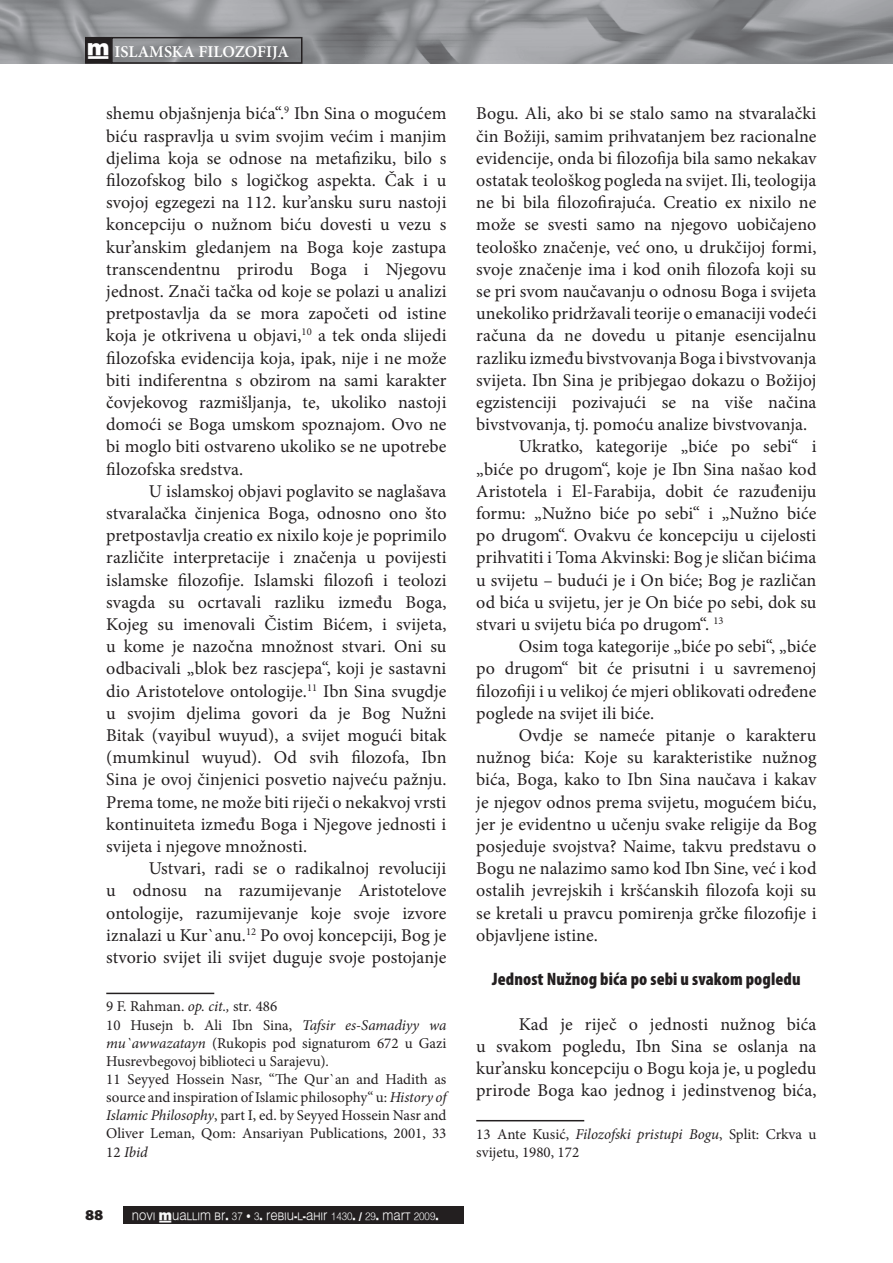
<style>
.page{position:relative;width:893px;height:1263px;background:#fff}
.page>*{position:absolute;margin:0;border:0;box-sizing:border-box;transform-origin:0 0}
.t1{font:18px/22.2px "Minion Pro";letter-spacing:.005em;color:#231f20;text-align:justify}
.t2{font:900 condensed 18px "Myriad Pro";letter-spacing:.005em;color:#231f20}
.t3{font:600 16.5px "Minion Pro";color:#fff}
.t4{font:15px/18.1px "Minion Pro";color:#231f20}
.t5{font:900 semi-expanded 15px "Myriad Pro";color:#231f20}
.t6{font:10.8px "Muallim";color:#f9f9f9;scale:.91 1}
.s1{font-family:"Muallim";font-weight:400}
.s2{font-style:italic}
</style>
<div class="page">
<img style="left:0;top:0;width:893px;height:64px">
<div style="left:86px;top:38px;width:25px;height:25px;background:#231f20"></div>
<div style="left:85px;top:37px;width:27px;height:27px;border:2px solid #231f20"></div>
<div style="left:111px;top:37px;width:191px;height:27px;border:2px solid #231f20"></div>
<div style="left:123px;top:1206px;width:340px;height:18px;background:#231f20"></div>
<hr style="left:106px;top:993px;width:108px;height:1px;background:#231f20">
<hr style="left:476px;top:1120px;width:108px;height:1px;background:#231f20">
<p class="t3" style="left:87px;top:40px;width:203px"><span class="s1">†</span> ISLAMSKA FILOZOFIJA</p>
<p class="t1" style="left:106px;top:103px;width:342px">shemu objašnjenja bića“.<sup>9</sup> Ibn Sina o mogućem biću raspravlja u svim svojim većim i manjim djelima koja se odnose na metafiziku, bilo s filozofskog bilo s logičkog aspekta. Čak i u svojoj egzegezi na 112. kur’ansku suru nastoji koncepciju o nužnom biću dovesti u vezu s kur’anskim gledanjem na Boga koje zastupa transcendentnu prirodu Boga i Njegovu jednost. Znači tačka od koje se polazi u analizi pretpostavlja da se mora započeti od istine koja je otkrivena u objavi,<sup>10</sup> a tek onda slijedi filozofska evidencija koja, ipak, nije i ne može biti indiferentna s obzirom na sami karakter čovjekovog razmišljanja, te, ukoliko nastoji domoći se Boga umskom spoznajom. Ovo ne bi moglo biti ostvareno ukoliko se ne upotrebe filozofska sredstva.</p>
<p class="t1" style="left:106px;top:480px;width:342px;text-indent:43px">U islamskoj objavi poglavito se naglašava stvaralačka činjenica Boga, odnosno ono što pretpostavlja creatio ex nixilo koje je poprimilo različite interpretacije i značenja u povijesti islamske filozofije. Islamski filozofi i teolozi svagda su ocrtavali razliku između Boga, Kojeg su imenovali Čistim Bićem, i svijeta, u kome je nazočna množnost stvari. Oni su odbacivali „blok bez rascjepa“, koji je sastavni dio Aristotelove ontologije.<sup>11</sup> Ibn Sina svugdje u svojim djelima govori da je Bog Nužni Bitak (vayibul wuyud), a svijet mogući bitak (mumkinul wuyud). Od svih filozofa, Ibn Sina je ovoj činjenici posvetio najveću pažnju.<br>Prema tome, ne može biti riječi o nekakvoj vrsti kontinuiteta između Boga i Njegove jednosti i svijeta i njegove množnosti.</p>
<p class="t1" style="left:106px;top:857px;width:342px;text-indent:43px">Ustvari, radi se o radikalnoj revoluciji u odnosu na razumijevanje Aristotelove ontologije, razumijevanje koje svoje izvore iznalazi u Kur`anu.<sup>12</sup> Po ovoj koncepciji, Bog je stvorio svijet ili svijet duguje svoje postojanje</p>
<p class="t4" style="left:106px;top:997px;width:342px">9 F. Rahman. <span class="s2">op. cit.,</span> str<span class="s2">.</span> 486<br>10 Husejn b. Ali Ibn Sina, <span class="s2">Tafsir es-Samadiyy wa mu`awwazatayn</span> (Rukopis pod signaturom 672 u Gazi Husrevbegovoj biblioteci u Sarajevu)<span class="s2">.<br></span>11 Seyyed Hossein Nasr, “The Qur`an and Hadith as source and inspiration of Islamic philosophy“ u: <span class="s2">History of Islamic Philosophy</span>, part I, ed. by Seyyed Hossein Nasr and Oliver Leman, Qom: Ansariyan Publications, 2001, 33<br>12 <span class="s2">Ibid</span></p>
<p class="t5" style="left:85px;top:1206px;width:20px">88</p>
<p class="t6" style="left:132px;top:1209px;width:339px">NOVI †UALLIM BR. 37 • 3. REBIU-L-AHIR 1430. / 29. MART 2009.</p>
<p class="t1" style="left:476px;top:103px;width:342px">Bogu. Ali, ako bi se stalo samo na stvaralački</p>
<p class="t1" style="left:476px;top:125px;width:342px">čin Božiji, samim prihvatanjem bez racionalne</p>
<p class="t1" style="left:476px;top:147px;width:342px">evidencije, onda bi filozofija bila samo nekakav</p>
<p class="t1" style="left:476px;top:169px;width:342px">ostatak teološkog pogleda na svijet. Ili, teologija</p>
<p class="t1" style="left:476px;top:191px;width:342px">ne bi bila filozofirajuća. Creatio ex nixilo ne</p>
<p class="t1" style="left:476px;top:214px;width:342px">može se svesti samo na njegovo uobičajeno</p>
<p class="t1" style="left:476px;top:236px;width:342px">teološko značenje, već ono, u drukčijoj formi,</p>
<p class="t1" style="left:476px;top:258px;width:342px">svoje značenje ima i kod onih filozofa koji su</p>
<p class="t1" style="left:476px;top:280px;width:342px">se pri svom naučavanju o odnosu Boga i svijeta</p>
<p class="t1" style="left:476px;top:302px;width:342px">unekoliko pridržavali teorije o emanaciji vodeći</p>
<p class="t1" style="left:476px;top:325px;width:342px">računa da ne dovedu u pitanje esencijalnu</p>
<p class="t1" style="left:476px;top:347px;width:342px">razliku između bivstvovanja Boga i bivstvovanja</p>
<p class="t1" style="left:476px;top:369px;width:342px">svijeta. Ibn Sina je pribjegao dokazu o Božijoj</p>
<p class="t1" style="left:476px;top:391px;width:342px">egzistenciji pozivajući se na više načina</p>
<p class="t1" style="left:476px;top:413px;width:332px">bivstvovanja, tj. pomoću analize bivstvovanja.</p>
<p class="t1" style="left:519px;top:436px;width:299px">Ukratko, kategorije „biće po sebi“ i</p>
<p class="t1" style="left:476px;top:458px;width:342px">„biće po drugom“, koje je Ibn Sina našao kod</p>
<p class="t1" style="left:476px;top:480px;width:342px">Aristotela i El-Farabija, dobit će razuđeniju</p>
<p class="t1" style="left:476px;top:502px;width:342px">formu: „Nužno biće po sebi“ i „Nužno biće</p>
<p class="t1" style="left:476px;top:524px;width:342px">po drugom“. Ovakvu će koncepciju u cijelosti</p>
<p class="t1" style="left:476px;top:546px;width:342px">prihvatiti i Toma Akvinski: Bog je sličan bićima</p>
<p class="t1" style="left:476px;top:569px;width:342px">u svijetu – budući je i On biće; Bog je različan</p>
<p class="t1" style="left:476px;top:591px;width:342px">od bića u svijetu, jer je On biće po sebi, dok su</p>
<p class="t1" style="left:476px;top:613px;width:249px">stvari u svijetu bića po drugom“. <sup>13</sup></p>
<p class="t1" style="left:519px;top:635px;width:299px">Osim toga kategorije „biće po sebi“, „biće</p>
<p class="t1" style="left:476px;top:658px;width:342px">po drugom“ bit će prisutni i u savremenoj</p>
<p class="t1" style="left:476px;top:680px;width:342px">filozofiji i u velikoj će mjeri oblikovati određene</p>
<p class="t1" style="left:476px;top:702px;width:179px">poglede na svijet ili biće.</p>
<p class="t1" style="left:519px;top:724px;width:299px">Ovdje se nameće pitanje o karakteru</p>
<p class="t1" style="left:476px;top:746px;width:342px">nužnog bića: Koje su karakteristike nužnog</p>
<p class="t1" style="left:476px;top:769px;width:342px">bića, Boga, kako to Ibn Sina naučava i kakav</p>
<p class="t1" style="left:476px;top:791px;width:342px">je njegov odnos prema svijetu, mogućem biću,</p>
<p class="t1" style="left:476px;top:813px;width:342px">jer je evidentno u učenju svake religije da Bog</p>
<p class="t1" style="left:476px;top:835px;width:342px">posjeduje svojstva? Naime, takvu predstavu o</p>
<p class="t1" style="left:476px;top:857px;width:342px">Bogu ne nalazimo samo kod Ibn Sine, već i kod</p>
<p class="t1" style="left:476px;top:880px;width:342px">ostalih jevrejskih i kršćanskih filozofa koji su</p>
<p class="t1" style="left:476px;top:902px;width:342px">se kretali u pravcu pomirenja grčke filozofije i</p>
<p class="t1" style="left:476px;top:924px;width:123px">objavljene istine.</p>
<p class="t2" style="left:492px;top:969px;width:310px">Jednost Nužnog bića po sebi u svakom pogledu</p>
<p class="t1" style="left:476px;top:1013px;width:342px;text-indent:43px">Kad je riječ o jednosti nužnog bića u svakom pogledu, Ibn Sina se oslanja na kur’ansku koncepciju o Bogu koja je, u pogledu prirode Boga kao jednog i jedinstvenog bića,</p>
<p class="t4" style="left:476px;top:1125px;width:342px">13 Ante Kusić, <span class="s2">Filozofski pristupi Bogu</span>, Split: Crkva u svijetu, 1980, 172</p>
</div>
